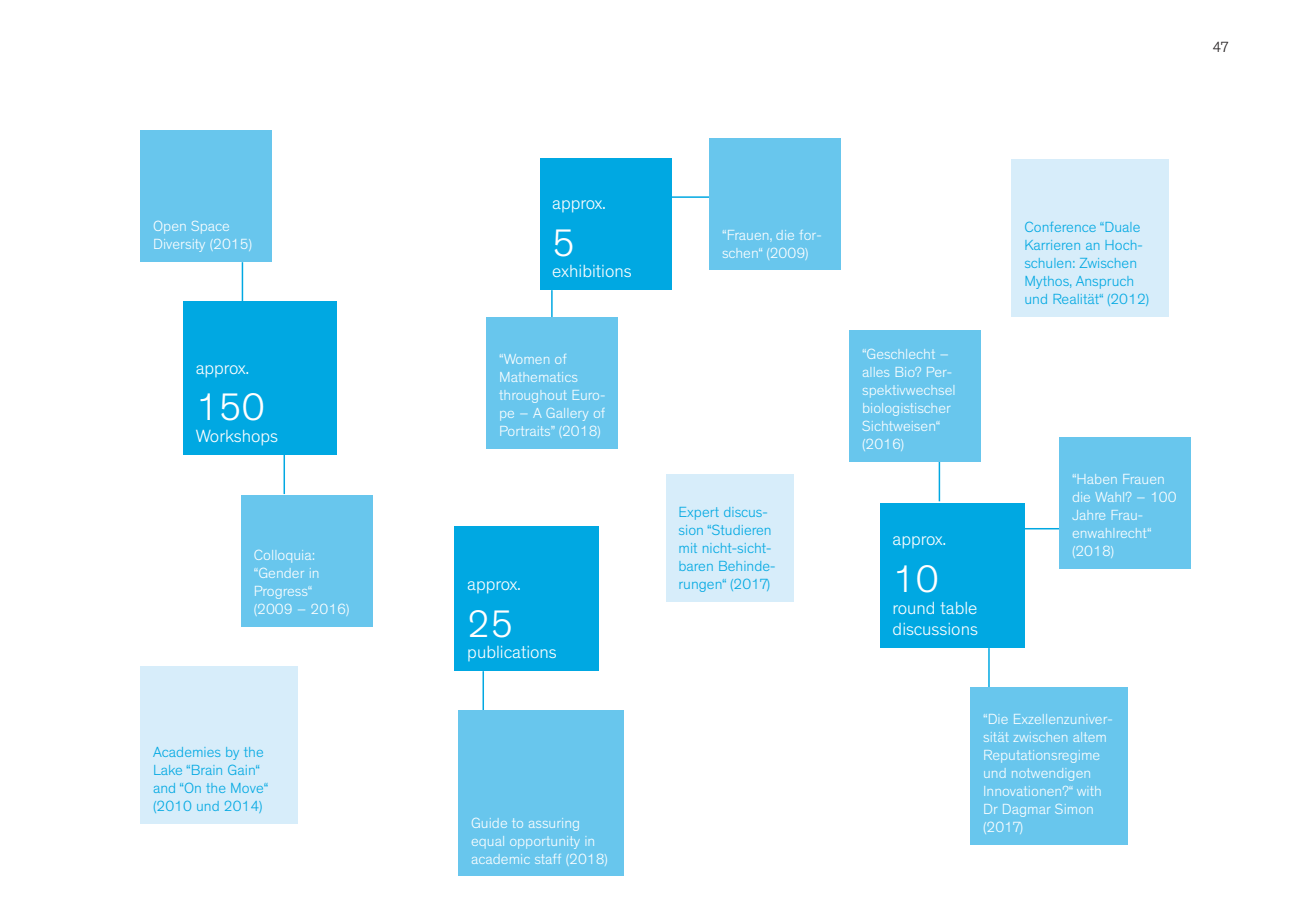
<style>
.page{position:relative;width:1289px;height:919px;background:#fff}
.page>*{position:absolute;margin:0;border:0;box-sizing:border-box;transform-origin:0 0}
.t1{font:300 39px "Theinhardt";color:#fff}
.t2{font:300 18px/21.6px "Theinhardt";color:#fff}
.t3{font:300 15px/18px "Theinhardt";color:#fff}
.t4{font:300 15px/18px "Theinhardt";color:#00a8e2}
.t5{font:300 15px "Theinhardt";color:#231f20}
</style>
<div class="page">
<div style="left:539px;top:158px;width:132px;height:132px;background:#00a8e2"></div>
<hr style="left:551px;top:290px;width:1px;height:39px;background:#00a8e2">
<hr style="left:671px;top:196px;width:39px;height:2px;background:#00a8e2">
<hr style="left:242px;top:262px;width:1px;height:39px;background:#00a8e2">
<hr style="left:283px;top:454px;width:2px;height:40px;background:#00a8e2">
<hr style="left:1024px;top:528px;width:39px;height:1px;background:#00a8e2">
<hr style="left:938px;top:462px;width:2px;height:39px;background:#00a8e2">
<hr style="left:988px;top:648px;width:1px;height:39px;background:#00a8e2">
<div style="left:486px;top:317px;width:132px;height:131px;background:#68c6ed"></div>
<div style="left:709px;top:138px;width:132px;height:132px;background:#68c6ed"></div>
<div style="left:140px;top:130px;width:132px;height:132px;background:#68c6ed"></div>
<div style="left:241px;top:495px;width:132px;height:132px;background:#68c6ed"></div>
<div style="left:1059px;top:436px;width:132px;height:132px;background:#68c6ed"></div>
<div style="left:849px;top:330px;width:132px;height:132px;background:#68c6ed"></div>
<div style="left:970px;top:687px;width:157px;height:157px;background:#68c6ed"></div>
<div style="left:879px;top:503px;width:145px;height:145px;background:#00a8e2"></div>
<div style="left:183px;top:301px;width:153px;height:153px;background:#00a8e2"></div>
<hr style="left:482px;top:671px;width:2px;height:39px;background:#00a8e2">
<div style="left:458px;top:710px;width:166px;height:166px;background:#68c6ed"></div>
<div style="left:454px;top:526px;width:145px;height:145px;background:#00a8e2"></div>
<div style="left:1011px;top:159px;width:158px;height:158px;background:#d7edfa"></div>
<div style="left:140px;top:666px;width:158px;height:157px;background:#d7edfa"></div>
<div style="left:665px;top:474px;width:128px;height:128px;background:#d7edfa"></div>
<p class="t3" style="left:153px;top:217px;width:100px">Open Space<br>Diversity (2015)</p>
<p class="t2" style="left:196px;top:357px;width:55px">approx.</p>
<p class="t1" style="left:196px;top:384px;width:71px">150</p>
<p class="t2" style="left:196px;top:425px;width:84px">Workshops</p>
<p class="t3" style="left:254px;top:546px;width:63px">Colloquia:</p>
<p class="t3" style="left:254px;top:564px;width:97px">“Gender in<br>Progress“ (2009 – 2016)</p>
<p class="t4" style="left:153px;top:743px;width:117px">Academies by the<br>Lake “Brain Gain“ and “On the Move“ (2010 und 2014)</p>
<p class="t5" style="left:1212px;top:39px;width:17px">47</p>
<p class="t2" style="left:552px;top:192px;width:55px">approx.</p>
<p class="t1" style="left:552px;top:220px;width:25px">5</p>
<p class="t2" style="left:552px;top:261px;width:81px">exhibitions</p>
<p class="t3" style="left:499px;top:350px;width:108px">“Women of<br>Mathematics throughout Euro&shy;pe – A Gallery of<br>Portraits” (2018)</p>
<p class="t2" style="left:467px;top:573px;width:55px">approx.</p>
<p class="t1" style="left:467px;top:601px;width:48px">25</p>
<p class="t2" style="left:467px;top:641px;width:91px">publications</p>
<p class="t3" style="left:471px;top:813px;width:138px">Guide to assuring equal opportunity in academic staff (2018)</p>
<p class="t3" style="left:722px;top:226px;width:101px">“Frauen, die for&shy;schen“ (2009)</p>
<p class="t4" style="left:678px;top:503px;width:99px">Expert discus&shy;sion “Studieren mit nicht-sicht&shy;baren Behinde&shy;rungen“ (2017)</p>
<p class="t3" style="left:862px;top:345px;width:95px">“Geschlecht – alles Bio? Per&shy;spektivwechsel biologistischer<br>Sichtweisen“ (2016)</p>
<p class="t2" style="left:892px;top:528px;width:55px">approx.</p>
<p class="t1" style="left:892px;top:556px;width:48px">10</p>
<p class="t2" style="left:892px;top:597px;width:87px">round table discussions</p>
<p class="t4" style="left:1024px;top:218px;width:126px">Conference “Duale<br>Karrieren an Hoch&shy;schulen: Zwischen<br>Mythos, Anspruch und Realität“ (2012)</p>
<p class="t3" style="left:1071px;top:470px;width:106px">“Haben Frauen die Wahl? – 100<br>Jahre Frau&shy;enwahlrecht“ (2018)</p>
<p class="t3" style="left:983px;top:710px;width:131px">“Die Exzellenzuniver&shy;sität zwischen altem<br>Reputationsregime und notwendigen<br>Innovationen?“ with<br>Dr Dagmar Simon (2017)</p>
</div>
